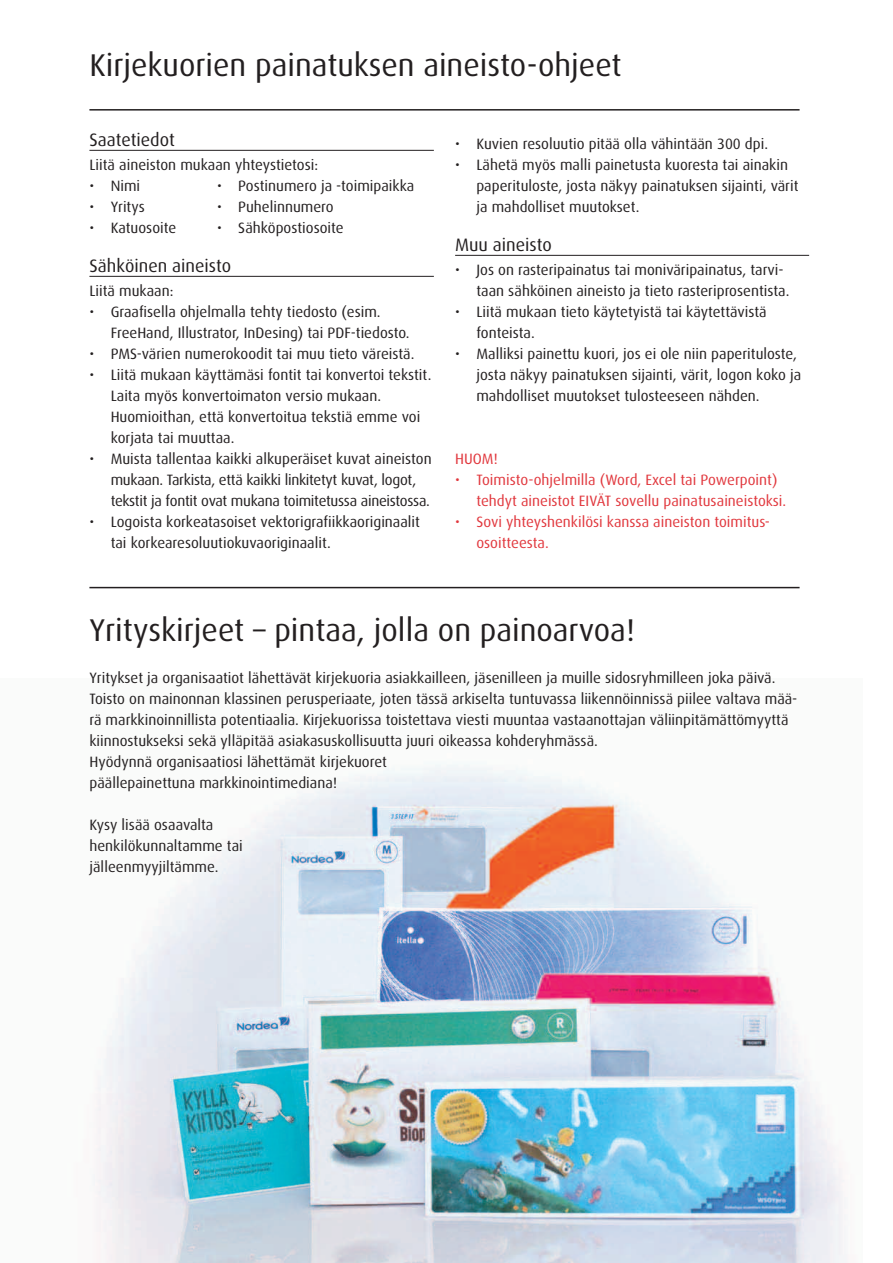
<style>
.page{position:relative;width:893px;height:1263px;background:#fff}
.page>*{position:absolute;margin:0;border:0;box-sizing:border-box;transform-origin:0 0}
.t1{font:31.5px "Dax";color:#231f20}
.t2{font:18px "Dax";color:#231f20}
.t3{font:15px/21px "Dax";color:#231f20}
.t4{font:15px/21px "Dax";color:#e1373d}
.t5{font:15px/21px "Dax";letter-spacing:-.02em;color:#231f20}
</style>
<div class="page">
<hr style="left:89px;top:109px;width:711px;height:2px;background:#231f20">
<img style="left:94px;top:764px;width:752px;height:499px">
<hr style="left:89px;top:150px;width:345px;height:1px;background:#231f20">
<hr style="left:89px;top:276px;width:345px;height:1px;background:#231f20">
<hr style="left:455px;top:255px;width:354px;height:1px;background:#231f20">
<hr style="left:89px;top:587px;width:711px;height:1px;background:#231f20">
<h1 class="t1" style="left:89px;top:47px;width:534px">Kirjekuorien painatuksen aineisto-ohjeet</h1>
<p class="t2" style="left:89px;top:129px;width:87px">Saatetiedot</p>
<p class="t3" style="left:89px;top:154px;width:230px">Liitä aineiston mukaan yhteystietosi:</p>
<p class="t3" style="left:89px;top:175px;width:52px">• Nimi</p>
<p class="t3" style="left:217px;top:175px;width:199px">• Postinumero ja -toimipaikka</p>
<p class="t3" style="left:89px;top:196px;width:57px">• Yritys</p>
<p class="t3" style="left:217px;top:196px;width:118px">• Puhelinnumero</p>
<p class="t3" style="left:89px;top:217px;width:88px">• Katuosoite</p>
<p class="t3" style="left:217px;top:217px;width:128px">• Sähköpostiosoite</p>
<p class="t2" style="left:89px;top:255px;width:143px">Sähköinen aineisto</p>
<p class="t3" style="left:89px;top:280px;width:86px">Liitä mukaan:</p>
<p class="t3" style="left:111px;top:301px;width:300px;text-indent:-21px">• Graafisella ohjelmalla tehty tiedosto (esim.<br>FreeHand, Illustrator, InDesing) tai PDF-tiedosto.</p>
<p class="t3" style="left:89px;top:343px;width:327px">• PMS-värien numerokoodit tai muu tieto väreistä.</p>
<p class="t3" style="left:111px;top:364px;width:322px;text-indent:-21px">• Liitä mukaan käyttämäsi fontit tai konvertoi tekstit.<br>Laita myös konvertoimaton versio mukaan.<br>Huomioithan, että konvertoitua tekstiä emme voi korjata tai muuttaa.</p>
<p class="t5" style="left:111px;top:448px;width:322px;text-indent:-21px">• Muista tallentaa kaikki alkuperäiset kuvat aineiston mukaan. Tarkista, että kaikki linkitetyt kuvat, logot, tekstit ja fontit ovat mukana toimitetussa aineistossa.</p>
<p class="t3" style="left:111px;top:511px;width:311px;text-indent:-21px">• Logoista korkeatasoiset vektorigrafiikkaoriginaalit tai korkearesoluutiokuvaoriginaalit.</p>
<p class="t3" style="left:455px;top:133px;width:314px">• Kuvien resoluutio pitää olla vähintään 300 dpi.</p>
<p class="t3" style="left:476px;top:154px;width:324px;text-indent:-21px">• Lähetä myös malli painetusta kuoresta tai ainakin paperituloste, josta näkyy painatuksen sijainti, värit ja mahdolliset muutokset.</p>
<p class="t2" style="left:455px;top:234px;width:98px">Muu aineisto</p>
<p class="t3" style="left:476px;top:259px;width:315px;text-indent:-21px">• Jos on rasteripainatus tai moniväripainatus, tarvi&shy;taan sähköinen aineisto ja tieto rasteriprosentista.</p>
<p class="t3" style="left:476px;top:301px;width:292px;text-indent:-21px">• Liitä mukaan tieto käytetyistä tai käytettävistä fonteista.</p>
<p class="t3" style="left:476px;top:343px;width:326px;text-indent:-21px">• Malliksi painettu kuori, jos ei ole niin paperituloste, josta näkyy painatuksen sijainti, värit, logon koko ja mahdolliset muutokset tulosteeseen nähden.</p>
<p class="t4" style="left:455px;top:448px;width:44px">HUOM!</p>
<p class="t4" style="left:476px;top:469px;width:311px;text-indent:-21px">• Toimisto-ohjelmilla (Word, Excel tai Powerpoint) tehdyt aineistot EIVÄT sovellu painatusaineistoksi.</p>
<p class="t4" style="left:476px;top:511px;width:295px;text-indent:-21px">• Sovi yhteyshenkilösi kanssa aineiston toimitus&shy;osoitteesta.</p>
<h1 class="t1" style="left:89px;top:613px;width:547px">Yrityskirjeet – pintaa, jolla on painoarvoa!</h1>
<p class="t3" style="left:89px;top:668px;width:709px">Yritykset ja organisaatiot lähettävät kirjekuoria asiakkailleen, jäsenilleen ja muille sidosryhmilleen joka päivä.<br>Toisto on mainonnan klassinen perusperiaate, joten tässä arkiselta tuntuvassa liikennöinnissä piilee valtava mää&shy;rä markkinoinnillista potentiaalia. Kirjekuorissa toistettava viesti muuntaa vastaanottajan väliinpitämättömyyttä kiinnostukseksi sekä ylläpitää asiakasuskollisuutta juuri oikeassa kohderyhmässä.<br>Hyödynnä organisaatiosi lähettämät kirjekuoret<br>päällepainettuna markkinointimediana!</p>
<p class="t3" style="left:89px;top:815px;width:155px">Kysy lisää osaavalta henkilökunnaltamme tai jälleenmyyjiltämme.</p>
</div>
